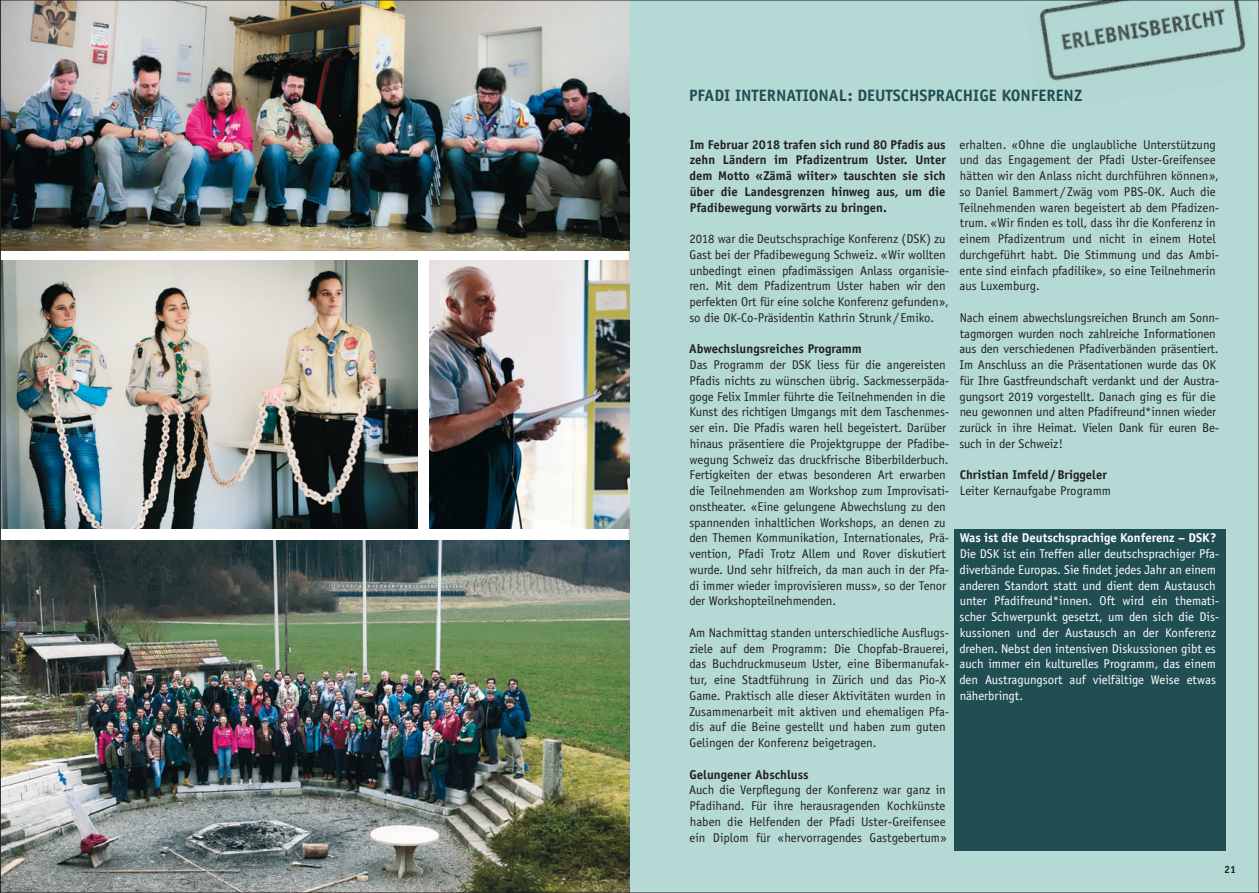
<style>
.page{position:relative;width:1259px;height:893px;background:#fff}
.page>*{position:absolute;margin:0;border:0;box-sizing:border-box;transform-origin:0 0}
.t1{font:700 16.5px "Officina Sans Std";color:#214e52}
.Lauftext{font:12.75px/15.8px "Officina Sans Std";letter-spacing:-.005em;color:#231f20}
.Lauftext-2{font:12.75px/15.8px "Officina Sans Std";color:#fff}
.Lauftext-3{font:700 12.75px/15.8px "Officina Sans Std";color:#231f20;text-align:justify}
.Lauftext-4{font:700 12.75px "Officina Sans Std";color:#fff}
.t2{font:700 10.5px "Officina Sans Std";color:#231f20}
</style>
<div class="page">
<div style="left:629px;top:0;width:630px;height:893px;background:#b5dad6"></div>
<div style="left:954px;top:529px;width:271px;height:321px;background:#214e52"></div>
<img style="left:2px;top:261px;width:416px;height:268px">
<img style="left:429px;top:261px;width:200px;height:268px">
<img style="left:2px;top:540px;width:627px;height:351px">
<img style="left:2px;top:2px;width:627px;height:249px">
<img style="left:1039px;top:2px;width:207px;height:79px">
<hr style="left:629px;top:0;width:1px;height:893px;background:#231f20">
<p class="t1" style="left:689px;top:85px;width:395px">PFADI INTERNATIONAL: DEUTSCHSPRACHIGE KONFERENZ</p>
<p class="Lauftext" style="left:959px;top:136px;width:262px">erhalten. «Ohne die unglaubliche Unterstützung und das Engagement der Pfadi Uster-Greifensee hätten wir den Anlass nicht durchführen können», so Daniel Bammert/ Zwäg vom PBS-OK. Auch die Teilnehmenden waren begeistert ab dem Pfadizen&shy;trum. «Wir finden es toll, dass ihr die Konferenz in einem Pfadizentrum und nicht in einem Hotel durchgeführt habt. Die Stimmung und das Ambi&shy;ente sind einfach pfadilike», so eine Teilnehmerin aus Luxemburg.</p>
<p class="Lauftext" style="left:959px;top:310px;width:261px">Nach einem abwechslungsreichen Brunch am Sonn&shy;tagmorgen wurden noch zahlreiche Informationen aus den verschiedenen Pfadiverbänden präsentiert.<br>Im Anschluss an die Präsentationen wurde das OK für Ihre Gastfreundschaft verdankt und der Austra&shy;gungsort 2019 vorgestellt. Danach ging es für die neu gewonnen und alten Pfadifreund*innen wieder zurück in ihre Heimat. Vielen Dank für euren Be&shy;such in der Schweiz!</p>
<p class="Lauftext-3" style="left:959px;top:467px;width:149px">Christian Imfeld/Briggeler</p>
<p class="Lauftext" style="left:959px;top:483px;width:153px">Leiter Kernaufgabe Programm</p>
<p class="Lauftext-4" style="left:959px;top:530px;width:258px">Was ist die Deutschsprachige Konferenz – DSK?</p>
<p class="Lauftext-2" style="left:959px;top:546px;width:261px">Die DSK ist ein Treffen aller deutschsprachiger Pfa&shy;diverbände Europas. Sie findet jedes Jahr an einem anderen Standort statt und dient dem Austausch unter Pfadifreund*innen. Oft wird ein themati&shy;scher Schwerpunkt gesetzt, um den sich die Dis&shy;kussionen und der Austausch an der Konferenz drehen. Nebst den intensiven Diskussionen gibt es auch immer ein kulturelles Programm, das einem den Austragungsort auf vielfältige Weise etwas näherbringt.</p>
<p class="Lauftext-3" style="left:689px;top:136px;width:258px">Im Februar 2018 trafen sich rund 80 Pfadis aus zehn Ländern im Pfadizentrum Uster. Unter dem Motto «Zämä wiiter» tauschten sie sich über die Landesgrenzen hinweg aus, um die Pfadibewegung vorwärts zu bringen.</p>
<p class="Lauftext" style="left:689px;top:231px;width:261px">2018 war die Deutschsprachige Konferenz (DSK) zu Gast bei der Pfadibewegung Schweiz. « Wir wollten unbedingt einen pfadimässigen Anlass organisie&shy;ren. Mit dem Pfadizentrum Uster haben wir den perfekten Ort für eine solche Konferenz gefunden», so die OK-Co-Präsidentin Kathrin Strunk/Emiko.</p>
<p class="Lauftext-3" style="left:689px;top:341px;width:174px">Abwechslungsreiches Programm</p>
<p class="Lauftext" style="left:689px;top:357px;width:261px">Das Programm der DSK liess für die angereisten Pfadis nichts zu wünschen übrig. Sackmesserpäda&shy;goge Felix Immler führte die Teilnehmenden in die Kunst des richtigen Umgangs mit dem Taschenmes&shy;ser ein. Die Pfadis waren hell begeistert. Darüber hinaus präsentiere die Projektgruppe der Pfadibe&shy;wegung Schweiz das druckfrische Biberbilderbuch.<br>Fertigkeiten der etwas besonderen Art erwarben die Teilnehmenden am Workshop zum Improvisati&shy;onstheater. «Eine gelungene Abwechslung zu den spannenden inhaltlichen Workshops, an denen zu den Themen Kommunikation, Internationales, Prä&shy;vention, Pfadi Trotz Allem und Rover diskutiert wurde. Und sehr hilfreich, da man auch in der Pfa&shy;di immer wieder improvisieren muss», so der Tenor der Workshopteilnehmenden.</p>
<p class="Lauftext" style="left:689px;top:625px;width:262px">Am Nachmittag standen unterschiedliche Ausflugs&shy;ziele auf dem Programm: Die Chopfab-Brauerei, das Buchdruckmuseum Uster, eine Bibermanufak&shy;tur, eine Stadtführung in Zürich und das Pio-X Game. Praktisch alle dieser Aktivitäten wurden in Zusammenarbeit mit aktiven und ehemaligen Pfa&shy;dis auf die Beine gestellt und haben zum guten Gelingen der Konferenz beigetragen.</p>
<p class="Lauftext-3" style="left:689px;top:766px;width:120px">Gelungener Abschluss</p>
<p class="Lauftext" style="left:689px;top:782px;width:259px;text-align:justify">Auch die Verpflegung der Konferenz war ganz in Pfadihand. Für ihre herausragenden Kochkünste haben die Helfenden der Pfadi Uster-Greifensee ein Diplom für «hervorragendes Gastgebertum»</p>
<p class="t2" style="left:1224px;top:863px;width:13px">21</p>
</div>
